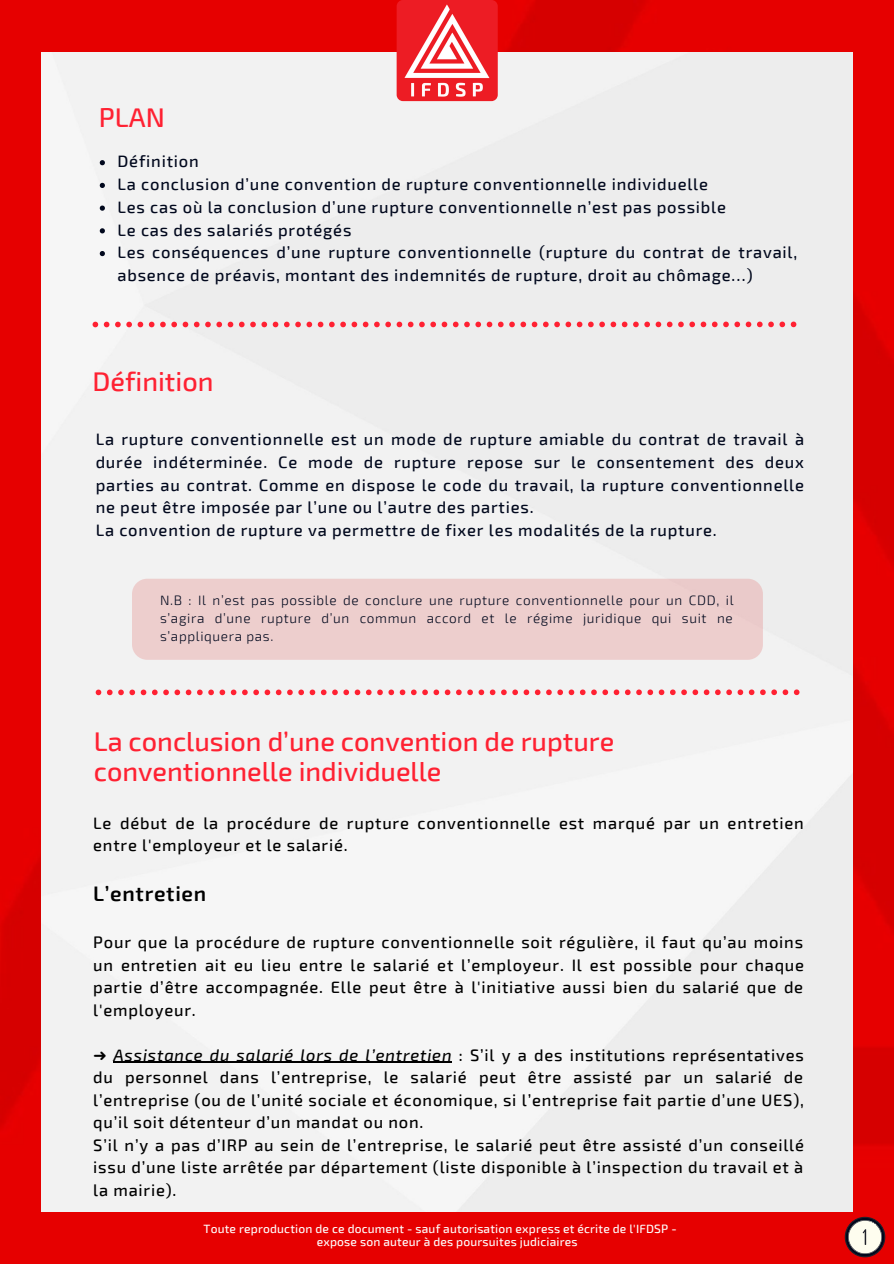
<style>
.page{position:relative;width:894px;height:1264px;background:#fff}
.page>*{position:absolute;margin:0;border:0;box-sizing:border-box;transform-origin:0 0}
.t1{font:500 27px/29.2px "Exo 2";color:#ff2132}
.t2{font:600 21px "Exo 2";letter-spacing:.035em;color:#000}
.t3{font:500 16.5px/22.5px "Exo 2";letter-spacing:.05em;color:#000;text-align:justify}
.t4{font:500 16.5px/22.6px "Exo 2";letter-spacing:.05em;color:#01081d}
.t5{font:300 13.5px/18px "Exo 2";letter-spacing:.05em;color:#01081d;text-align:justify}
.t6{font:500 12px "Exo 2";letter-spacing:.015em;color:#fefcfb}
.s1{font-family:"DejaVu Sans";font-weight:400}
.s2{font-style:italic}
</style>
<div class="page">
<img style="left:0;top:0;width:893px;height:1263px">
<div style="left:42px;top:53px;width:810px;height:1158px;background:#f2f2f2"></div>
<img style="left:396px;top:0;width:101px;height:101px;border-radius:6px">
<svg style="left:844px;top:1216px;width:41px;height:41px"></svg>
<svg style="left:100px;top:160px;width:5px;height:5px"></svg>
<svg style="left:100px;top:183px;width:5px;height:5px"></svg>
<svg style="left:100px;top:205px;width:5px;height:6px"></svg>
<svg style="left:100px;top:228px;width:5px;height:5px"></svg>
<svg style="left:100px;top:251px;width:5px;height:5px"></svg>
<div style="left:132px;top:578px;width:630px;height:81px;background:#edcecd;border-radius:15px"></div>
<hr style="left:113px;top:1061px;width:339px;height:2px;background:#000">
<svg style="left:96px;top:689px;width:703px;height:6px"></svg>
<svg style="left:92px;top:321px;width:704px;height:6px"></svg>
<p class="t1" style="left:99px;top:102px;width:67px">PLAN</p>
<p class="t4" style="left:117px;top:149px;width:83px">Définition</p>
<p class="t4" style="left:117px;top:172px;width:592px">La conclusion d’une convention de rupture conventionnelle individuelle</p>
<p class="t4" style="left:117px;top:195px;width:609px">Les cas où la conclusion d’une rupture conventionnelle n’est pas possible</p>
<p class="t4" style="left:117px;top:217px;width:235px">Le cas des salariés protégés</p>
<p class="t4" style="left:117px;top:240px;width:681px">Les conséquences d’une rupture conventionnelle (rupture du contrat de travail, absence de préavis, montant des indemnités de rupture, droit au chômage…)</p>
<p class="t1" style="left:92px;top:365px;width:122px">Définition</p>
<p class="t4" style="left:96px;top:427px;width:709px;text-align:justify">La rupture conventionnelle est un mode de rupture amiable du contrat de travail à durée indéterminée. Ce mode de rupture repose sur le consentement des deux parties au contrat. Comme en dispose le code du travail, la rupture conventionnelle ne peut être imposée par l’une ou l’autre des parties.</p>
<p class="t4" style="left:96px;top:518px;width:622px">La convention de rupture va permettre de fixer les modalités de la rupture.</p>
<p class="t5" style="left:160px;top:591px;width:575px">N.B : Il n’est pas possible de conclure une rupture conventionnelle pour un CDD, il s’agira d’une rupture d’un commun accord et le régime juridique qui suit ne s’appliquera pas.</p>
<p class="t1" style="left:94px;top:726px;width:522px">La conclusion d’une convention de rupture conventionnelle individuelle</p>
<p class="t3" style="left:93px;top:810px;width:711px">Le début de la procédure de rupture conventionnelle est marqué par un entretien entre l'employeur et le salarié.</p>
<p class="t2" style="left:93px;top:879px;width:114px">L’entretien</p>
<p class="t3" style="left:93px;top:930px;width:712px">Pour que la procédure de rupture conventionnelle soit régulière, il faut qu’au moins un entretien ait eu lieu entre le salarié et l’employeur. Il est possible pour chaque partie d’être accompagnée. Elle peut être à l'initiative aussi bien du salarié que de l'employeur.</p>
<p class="t3" style="left:93px;top:1042px;width:712px"><span class="s1">➜</span> <span class="s2">Assistance du salarié lors de l’entretien</span> : S’il y a des institutions représentatives du personnel dans l’entreprise, le salarié peut être assisté par un salarié de l’entreprise (ou de l’unité sociale et économique, si l’entreprise fait partie d’une UES), qu’il soit détenteur d’un mandat ou non.</p>
<p class="t3" style="left:93px;top:1132px;width:712px">S’il n’y a pas d’IRP au sein de l’entreprise, le salarié peut être assisté d’un conseillé issu d’une liste arrêtée par département (liste disponible à l’inspection du travail et à la mairie).</p>
<p class="t6" style="left:203px;top:1220px;width:474px">Toute reproduction de ce document - sauf autorisation express et écrite de l'IFDSP -</p>
<p class="t6" style="left:317px;top:1233px;width:262px">expose son auteur à des poursuites judiciaires</p>
</div>
